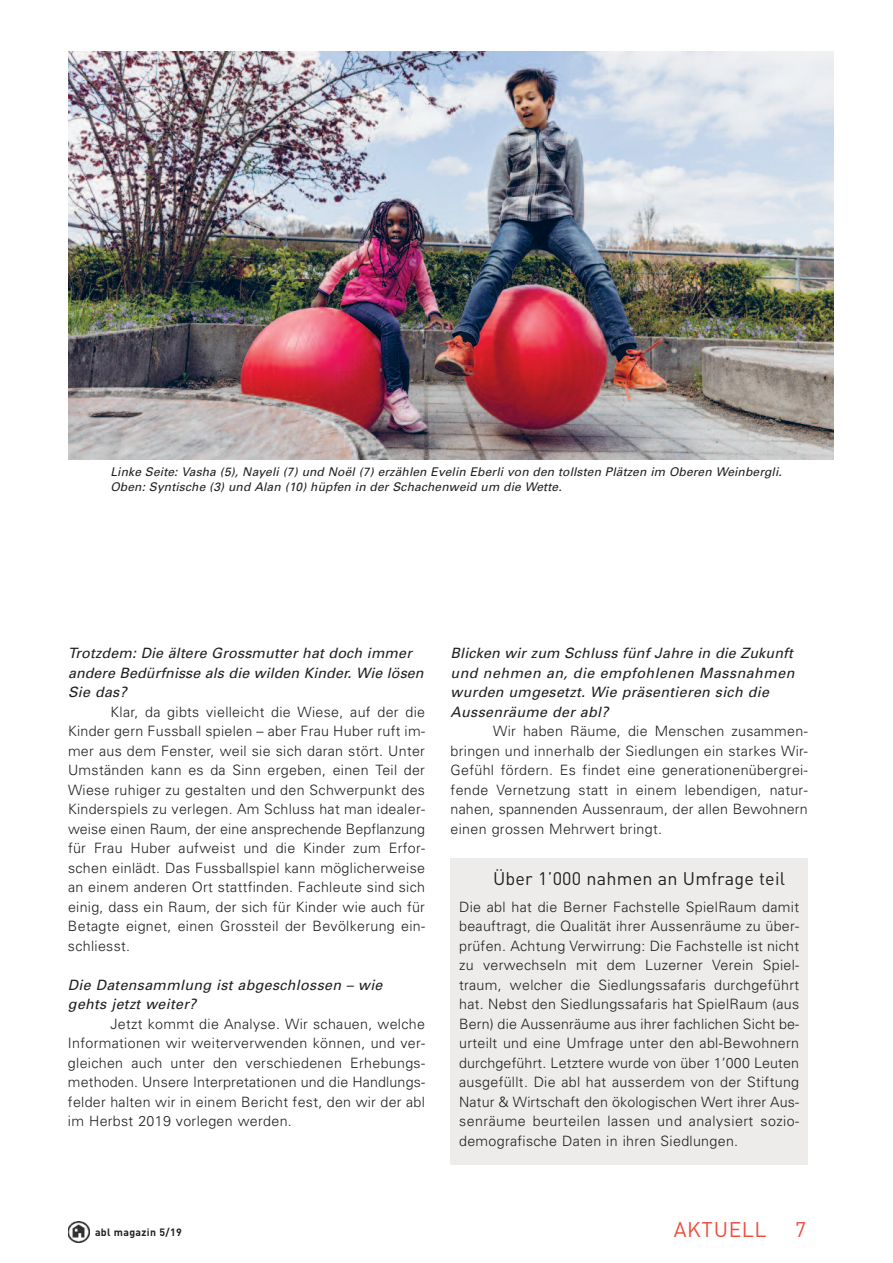
<style>
.page{position:relative;width:893px;height:1263px;background:#fff}
.page>*{position:absolute;margin:0;border:0;box-sizing:border-box;transform-origin:0 0}
.t1{font:21px "DIN";letter-spacing:.03em;color:#ef4b3d}
.t2{font:18px "DIN";letter-spacing:.01em;color:#231f20}
.t3{font:300 14.25px/19.5px "Univers";letter-spacing:.02em;color:#231f20;text-align:justify}
.t4{font:italic 14.25px/19.5px "Univers";letter-spacing:.02em;color:#231f20}
.t5{font:italic 12px/15px "Univers";letter-spacing:.01em;color:#231f20}
.t6{font:700 10.5px "DIN";letter-spacing:.03em;color:#231f20}
</style>
<div class="page">
<img style="left:68px;top:1222px;width:21px;height:21px">
<div style="left:451px;top:859px;width:357px;height:306px;background:#edecea"></div>
<img style="left:68px;top:51px;width:765px;height:408px">
<p class="t5" style="left:111px;top:466px;width:673px">Linke Seite: Vasha (5), Nayeli (7) und Noël (7) erzählen Evelin Eberli von den tollsten Plätzen im Oberen Weinbergli.<br>Oben: Syntische (3) und Alan (10) hüpfen in der Schachenweid um die Wette.</p>
<p class="t4" style="left:68px;top:645px;width:357px">Trotzdem: Die ältere Grossmutter hat doch immer andere Bedürfnisse als die wilden Kinder. Wie lösen<br>Sie das?</p>
<p class="t3" style="left:68px;top:703px;width:359px;text-indent:43px">Klar, da gibts vielleicht die Wiese, auf der die Kinder gern Fussball spielen – aber Frau Huber ruft im - mer aus dem Fenster, weil sie sich daran stört. Unter Umständen kann es da Sinn ergeben, einen Teil der Wiese ruhiger zu gestalten und den Schwerpunkt des Kinderspiels zu verlegen. Am Schluss hat man idealer&shy;weise einen Raum, der eine ansprechende Bepflan zung für Frau Huber aufweist und die Kinder zum Erfor - schen einlädt. Das Fussballspiel kann möglicherweise an einem anderen Ort stattfinden. Fachleute sind sich einig, dass ein Raum, der sich für Kinder wie auch für Betagte eignet, einen Grossteil der Bevölkerung ein&shy;schliesst.</p>
<p class="t4" style="left:68px;top:976px;width:316px">Die Datensammlung ist abgeschlossen – wie gehts jetzt weiter?</p>
<p class="t3" style="left:68px;top:1015px;width:359px;text-indent:43px">Jetzt kommt die Analyse. Wir schauen, welche In formationen wir weiterverwenden können, und ver&shy;gleichen auch unter den verschiedenen Er he bungs - methoden. Unsere Interpretationen und die Hand lungs - felder halten wir in einem Bericht fest, den wir der abl im Herbst 2019 vorlegen werden.</p>
<p class="t4" style="left:451px;top:645px;width:345px">Blicken wir zum Schluss fünf Jahre in die Zukunft und nehmen an, die empfohlenen Massnahmen wurden umgesetzt. Wie präsentieren sich die Aussenräume der abl?</p>
<p class="t3" style="left:451px;top:723px;width:359px;text-indent:43px">Wir haben Räume, die Menschen zusammen&shy;bringen und innerhalb der Siedlungen ein starkes Wir-Gefühl fördern. Es findet eine generationenübergrei&shy;fende Vernetzung statt in einem lebendigen, natur - nahen, spannenden Aussenraum, der allen Bewohnern einen grossen Mehrwert bringt.</p>
<p class="t2" style="left:493px;top:872px;width:293px">Über 1’000 nahmen an Umfrage teil</p>
<p class="t3" style="left:459px;top:898px;width:342px">Die abl hat die Berner Fachstelle SpielRaum damit beauftragt, die Qualität ihrer Aussenräume zu über&shy;prüfen. Achtung Verwirrung: Die Fachstelle ist nicht zu verwechseln mit dem Luzerner Verein Spiel - traum, welcher die Siedlungssafaris durchgeführt hat. Nebst den Siedlungssafaris hat SpielRaum (aus Bern) die Aussenräume aus ihrer fachlichen Sicht be - urteilt und eine Umfrage unter den abl-Bewohnern durchgeführt. Letztere wurde von über 1’000 Leuten ausgefüllt. Die abl hat ausserdem von der Stiftung Natur &amp; Wirtschaft den ökologischen Wert ihrer Aus - sen räume beurteilen lassen und analysiert sozio - demografische Daten in ihren Siedlungen.</p>
<p class="t6" style="left:95px;top:1226px;width:88px">abl magazin 5/19</p>
<h1 class="t1" style="left:674px;top:1222px;width:94px">AKTUELL</h1>
<h1 class="t1" style="left:795px;top:1222px;width:12px">7</h1>
</div>
